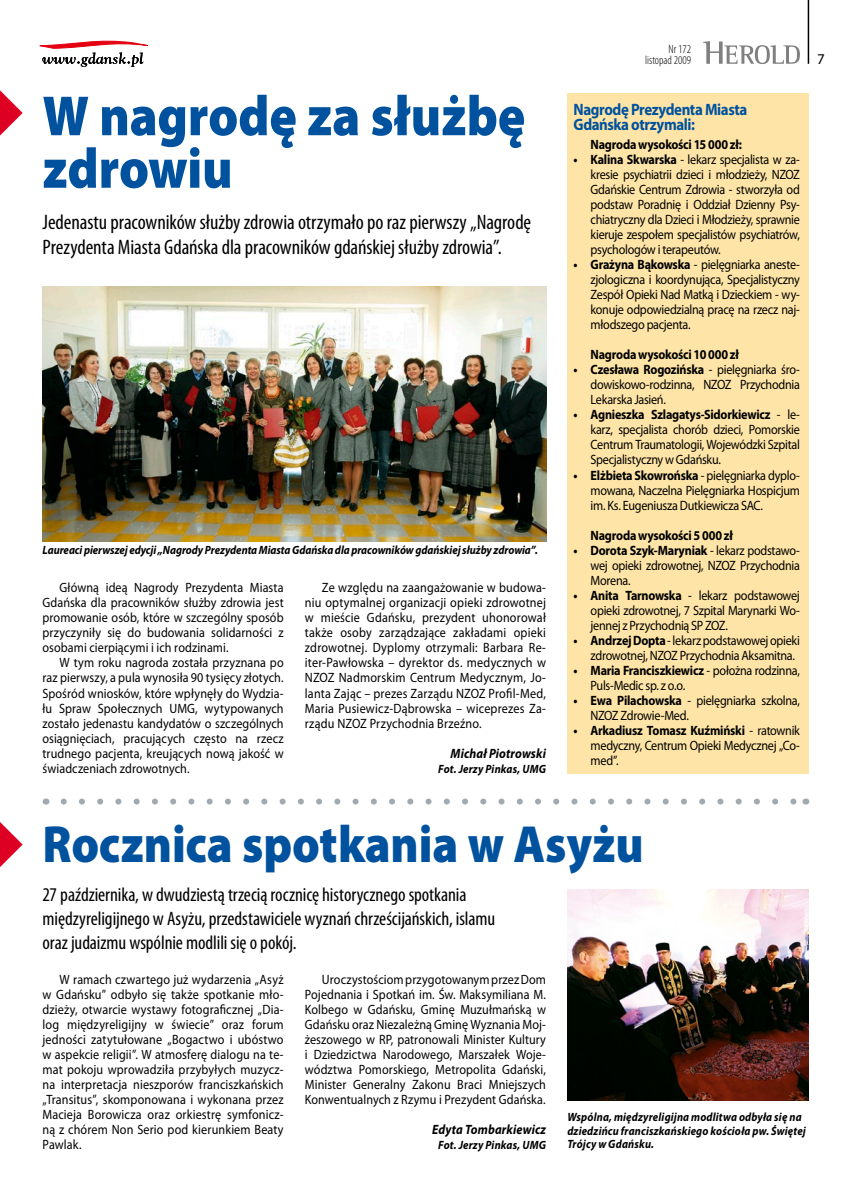
<style>
.page{position:relative;width:851px;height:1191px;background:#fff}
.page>*{position:absolute;margin:0;border:0;box-sizing:border-box;transform-origin:0 0}
.t1{font:900 57px/52.5px "Myriad Pro";letter-spacing:-.005em;color:#00529f;scale:.9 1}
.t2{font:900 52.5px "Myriad Pro";letter-spacing:-.005em;color:#00529f;scale:.9 1}
.t3{font:condensed 21px/25.5px "Myriad Pro";letter-spacing:-.005em;color:#000}
.t4{font:condensed 19.5px/24px "Myriad Pro";letter-spacing:-.005em;color:#000}
.t5{font:700 16.5px/15px "Myriad Pro";letter-spacing:-.025em;color:#00529f;scale:.9 1}
.t6{font:13.5px/15px "Myriad Pro";letter-spacing:-.02em;color:#000;text-align:justify;scale:.9 1}
.t7{font:700 13.5px "Myriad Pro";letter-spacing:-.02em;color:#000;scale:.9 1}
.t8{font:italic 700 13.5px "Myriad Pro";letter-spacing:.01em;color:#000;scale:.9 1}
.t9{font:italic 700 12px/13.5px "Myriad Pro";letter-spacing:.01em;color:#000;scale:.9 1}
.t10{font:300 condensed 12px/10.5px "Myriad Pro";color:#000;text-align:right}
.s1{font-weight:700}
</style>
<div class="page">
<hr style="left:807px;top:0;width:2px;height:64px;background:#000">
<svg style="left:703px;top:41px;width:96px;height:23px"></svg>
<svg style="left:40px;top:40px;width:108px;height:27px"></svg>
<img style="left:43px;top:286px;width:503px;height:255px">
<div style="left:567px;top:93px;width:241px;height:681px;background:#fee4a6"></div>
<svg style="left:0;top:90px;width:23px;height:46px"></svg>
<svg style="left:64px;top:798px;width:732px;height:6px"></svg>
<img style="left:567px;top:889px;width:241px;height:211px">
<svg style="left:0;top:822px;width:23px;height:45px"></svg>
<h1 class="t1" style="left:43px;top:87px;width:538px">W nagrodę za służbę zdrowiu</h1>
<h3 class="t3" style="left:43px;top:208px;width:490px">Jedenastu pracowników służby zdrowia otrzymało po raz pierwszy „Nagrodę<br>Prezydenta Miasta Gdańska dla pracowników gdańskiej służby zdrowia”.</h3>
<p class="t9" style="left:43px;top:543px;width:552px">Laureaci pierwszej edycji „Nagrody Prezydenta Miasta Gdańska dla pracowników gdańskiej służby zdrowia”.</p>
<p class="t6" style="left:43px;top:580px;width:269px;text-indent:17px">Główną ideą Nagrody Prezydenta Miasta Gdańska dla pracowników służby zdrowia jest promowanie osób, które w szczególny sposób przyczyniły się do budowania solidarności z osobami cierpiącymi i ich rodzinami.</p>
<p class="t6" style="left:43px;top:655px;width:269px;text-indent:17px">W tym roku nagroda została przyznana po raz pierwszy, a pula wynosiła 90 tysięcy złotych.<br>Spośród wniosków, które wpłynęły do Wydzia&shy;łu Spraw Społecznych UMG, wytypowanych zostało jedenastu kandydatów o szczególnych osiągnięciach, pracujących często na rzecz trudnego pacjenta, kreujących nową jakość w świadczeniach zdrowotnych.</p>
<p class="t6" style="left:305px;top:580px;width:269px;text-indent:17px">Ze względu na zaangażowanie w budowa&shy;niu optymalnej organizacji opieki zdrowotnej w mieście Gdańsku, prezydent uhonorował także osoby zarządzające zakładami opieki zdrowotnej. Dyplomy otrzymali: Barbara Re&shy;iter-Pawłowska – dyrektor ds. medycznych w NZOZ Nadmorskim Centrum Medycznym, Jo&shy;lanta Zając – prezes Zarządu NZOZ Profil-Med, Maria Pusiewicz-Dąbrowska – wiceprezes Za&shy;rządu NZOZ Przychodnia Brzeźno.</p>
<p class="t8" style="left:450px;top:744px;width:107px">Michał Piotrowski</p>
<p class="t9" style="left:438px;top:761px;width:121px">Fot. Jerzy Pinkas, UMG</p>
<p class="t10" style="left:645px;top:44px;width:47px">Nr 172 listopad 2009</p>
<p class="t5" style="left:573px;top:101px;width:194px">Nagrodę Prezydenta Miasta<br>Gdańska otrzymali:</p>
<p class="t7" style="left:590px;top:136px;width:170px">Nagroda wysokości 15 000 zł:</p>
<p class="t6" style="left:590px;top:152px;width:234px;text-indent:-17px"><span class="s1">• Kalina Skwarska</span> - lekarz specjalista w za&shy;kresie psychiatrii dzieci i młodzieży, NZOZ Gdańskie Centrum Zdrowia - stworzyła od podstaw Poradnię i Oddział Dzienny Psy&shy;chiatryczny dla Dzieci i Młodzieży, sprawnie kieruje zespołem specjalistów psychiatrów, psychologów i terapeutów.</p>
<p class="t6" style="left:590px;top:257px;width:234px;text-indent:-17px"><span class="s1">• Grażyna Bąkowska</span> - pielęgniarka aneste&shy;zjologiczna i koordynująca, Specjalistyczny Zespół Opieki Nad Matką i Dzieckiem - wy&shy;konuje odpowiedzialną pracę na rzecz naj&shy;młodszego pacjenta.</p>
<p class="t7" style="left:590px;top:346px;width:166px">Nagroda wysokości 10 000 zł</p>
<p class="t6" style="left:590px;top:362px;width:234px;text-indent:-17px"><span class="s1">• Czesława Rogozińska</span> - pielęgniarka śro&shy;dowiskowo-rodzinna, NZOZ Przychodnia Lekarska Jasień.</p>
<p class="t6" style="left:590px;top:407px;width:234px;text-indent:-17px"><span class="s1">• Agnieszka Szlagatys-Sidorkiewicz</span> - le&shy;karz, specjalista chorób dzieci, Pomorskie Centrum Traumatologii, Wojewódzki Szpital Specjalistyczny w Gdańsku.</p>
<p class="t6" style="left:590px;top:467px;width:234px;text-indent:-17px"><span class="s1">• Elżbieta Skowrońska</span> - pielęgniarka dyplo&shy;mowana, Naczelna Pielęgniarka Hospicjum im. Ks. Eugeniusza Dutkiewicza SAC.</p>
<p class="t7" style="left:590px;top:526px;width:160px">Nagroda wysokości 5 000 zł</p>
<p class="t6" style="left:590px;top:542px;width:234px;text-indent:-17px"><span class="s1">• Dorota Szyk-Maryniak</span> - lekarz podstawo&shy;wej opieki zdrowotnej, NZOZ Przychodnia Morena.</p>
<p class="t6" style="left:590px;top:587px;width:234px;text-indent:-17px"><span class="s1">• Anita Tarnowska</span> - lekarz podstawowej opieki zdrowotnej, 7 Szpital Marynarki Wo&shy;jennej z Przychodnią SP ZOZ.</p>
<p class="t6" style="left:590px;top:632px;width:234px;text-indent:-17px"><span class="s1">• Andrzej Dopta</span> - lekarz podstawowej opieki zdrowotnej, NZOZ Przychodnia Aksamitna.</p>
<p class="t6" style="left:590px;top:662px;width:234px;text-indent:-17px"><span class="s1">• Maria Franciszkiewicz</span> - położna rodzinna,<br>Puls-Medic sp. z o.o.</p>
<p class="t6" style="left:590px;top:692px;width:234px;text-indent:-17px"><span class="s1">• Ewa Pilachowska</span> - pielęgniarka szkolna,<br>NZOZ Zdrowie-Med.</p>
<p class="t6" style="left:590px;top:722px;width:234px;text-indent:-17px"><span class="s1">• Arkadiusz Tomasz Kuźmiński</span> - ratownik medyczny, Centrum Opieki Medycznej „Co&shy;med”.</p>
<h2 class="t2" style="left:43px;top:809px;width:669px">Rocznica spotkania w Asyżu</h2>
<h3 class="t4" style="left:43px;top:882px;width:454px">27 października, w dwudziestą trzecią rocznicę historycznego spotkania międzyreligijnego w Asyżu, przedstawiciele wyznań chrześcijańskich, islamu oraz judaizmu wspólnie modlili się o pokój.</h3>
<p class="t6" style="left:43px;top:971px;width:269px;text-indent:17px">W ramach czwartego już wydarzenia „Asyż w Gdańsku” odbyło się także spotkanie mło&shy;dzieży, otwarcie wystawy fotograficznej „Dia&shy;log międzyreligijny w świecie” oraz forum jedności zatytułowane „Bogactwo i ubóstwo w aspekcie religii”. W atmosferę dialogu na te&shy;mat pokoju wprowadziła przybyłych muzycz&shy;na interpretacja nieszporów franciszkańskich „Transitus”, skomponowana i wykonana przez Macieja Borowicza oraz orkiestrę symfonicz&shy;ną z chórem Non Serio pod kierunkiem Beaty Pawlak.</p>
<p class="t6" style="left:305px;top:971px;width:269px;text-indent:17px">Uroczystościom przygotowanym przez Dom Pojednania i Spotkań im. Św. Maksymiliana M.<br>Kolbego w Gdańsku, Gminę Muzułmańską w Gdańsku oraz Niezależną Gminę Wyznania Moj&shy;żeszowego w RP, patronowali Minister Kultury i Dziedzictwa Narodowego, Marszałek Woje&shy;wództwa Pomorskiego, Metropolita Gdański, Minister Generalny Zakonu Braci Mniejszych Konwentualnych z Rzymu i Prezydent Gdańska.</p>
<p class="t8" style="left:432px;top:1120px;width:128px">Edyta Tombarkiewicz</p>
<p class="t9" style="left:438px;top:1137px;width:121px">Fot. Jerzy Pinkas, UMG</p>
<p class="t9" style="left:567px;top:1110px;width:266px">Wspólna, międzyreligijna modlitwa odbyła się na dziedzińcu franciszkańskiego kościoła pw. Świętej<br>Trójcy w Gdańsku.</p>
</div>
